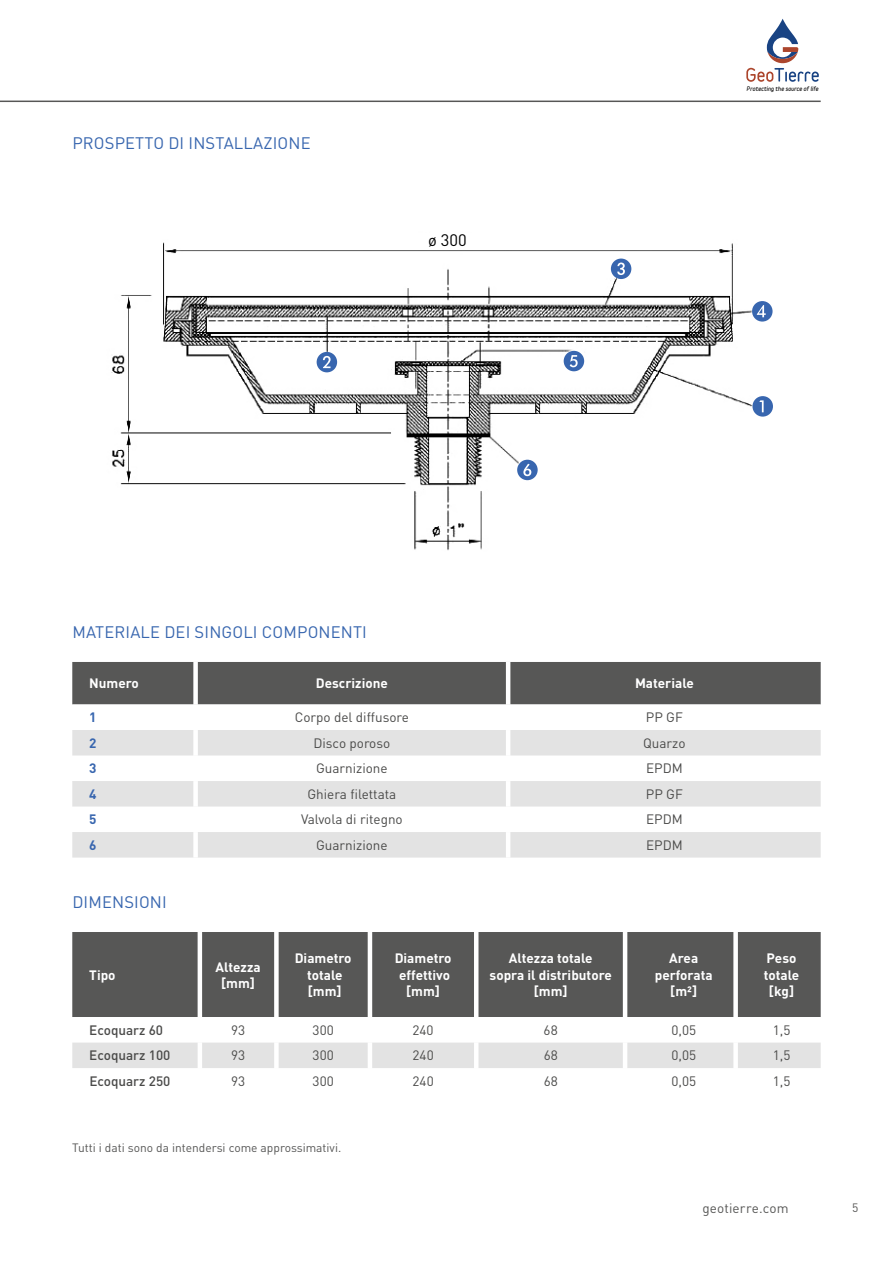
<style>
.page{position:relative;width:893px;height:1263px;background:#fff}
.page>*{position:absolute;margin:0;border:0;box-sizing:border-box;transform-origin:0 0}
.t1{font:16.5px "DIN Pro";letter-spacing:.01em;color:#3866af}
.t2{font:16.5px "DIN Pro";color:#000}
.t3{font:13.5px "DIN Pro";color:#4a4a49}
.t4{font:700 13.5px/16.2px "DIN Pro";color:#fff;text-align:center}
.t5{font:500 13.5px "DIN Pro";color:#4a4a49}
.t6{font:13.5px "DIN Pro";letter-spacing:.01em;color:#575756}
.t7{font:700 13.5px "DIN Pro";color:#3866af}
.t8{font:12px "DIN Pro";color:#575756}
.t9{font:italic 900 5.55px "Variable";color:#000}
</style>
<div class="page">
<hr style="left:0;top:101px;width:821px;height:1px;background:#575756">
<svg style="left:746px;top:19px;width:73px;height:63px"></svg>
<div style="left:72px;top:662px;width:749px;height:42px;background:#575756"></div>
<svg style="left:72px;top:704px;width:749px;height:1px"></svg>
<svg style="left:72px;top:730px;width:749px;height:127px;fill:#e3e3e3"></svg>
<div style="left:193px;top:662px;width:5px;height:42px;background:#fff"></div>
<hr style="left:506px;top:662px;width:4px;height:42px;background:#fff">
<div style="left:193px;top:704px;width:5px;height:26px;background:#fff"></div>
<hr style="left:506px;top:704px;width:4px;height:26px;background:#fff">
<div style="left:193px;top:730px;width:5px;height:25px;background:#fff"></div>
<hr style="left:506px;top:730px;width:4px;height:25px;background:#fff">
<div style="left:193px;top:755px;width:5px;height:26px;background:#fff"></div>
<hr style="left:506px;top:755px;width:4px;height:26px;background:#fff">
<div style="left:193px;top:781px;width:5px;height:25px;background:#fff"></div>
<hr style="left:506px;top:781px;width:4px;height:25px;background:#fff">
<div style="left:193px;top:806px;width:5px;height:26px;background:#fff"></div>
<hr style="left:506px;top:806px;width:4px;height:26px;background:#fff">
<div style="left:193px;top:832px;width:5px;height:25px;background:#fff"></div>
<hr style="left:506px;top:832px;width:4px;height:25px;background:#fff">
<img style="left:111px;top:242px;width:662px;height:308px">
<svg style="left:752px;top:396px;width:21px;height:21px"></svg>
<svg style="left:752px;top:301px;width:20px;height:21px"></svg>
<svg style="left:611px;top:259px;width:20px;height:20px"></svg>
<svg style="left:564px;top:351px;width:20px;height:20px"></svg>
<svg style="left:317px;top:352px;width:20px;height:20px"></svg>
<div style="left:72px;top:932px;width:749px;height:85px;background:#575756"></div>
<div style="left:72px;top:1042px;width:749px;height:26px;background:#e3e3e3"></div>
<hr style="left:198px;top:932px;width:4px;height:85px;background:#fff">
<div style="left:274px;top:932px;width:5px;height:85px;background:#fff"></div>
<hr style="left:368px;top:932px;width:4px;height:85px;background:#fff">
<hr style="left:198px;top:1042px;width:4px;height:26px;background:#fff">
<div style="left:274px;top:1042px;width:5px;height:26px;background:#fff"></div>
<hr style="left:368px;top:1042px;width:4px;height:26px;background:#fff">
<hr style="left:474px;top:932px;width:4px;height:85px;background:#fff">
<hr style="left:623px;top:932px;width:4px;height:85px;background:#fff">
<div style="left:733px;top:932px;width:5px;height:85px;background:#fff"></div>
<hr style="left:474px;top:1042px;width:4px;height:26px;background:#fff">
<hr style="left:623px;top:1042px;width:4px;height:26px;background:#fff">
<div style="left:733px;top:1042px;width:5px;height:26px;background:#fff"></div>
<svg style="left:517px;top:460px;width:21px;height:20px"></svg>
<div style="left:408px;top:233px;width:79px;height:16px;background:#fff"></div>
<p class="t1" style="left:72px;top:131px;width:240px">PROSPETTO DI INSTALLAZIONE</p>
<p class="t2" style="left:428px;top:228px;width:40px">ø 300</p>
<p class="t9" style="left:747px;top:85px;width:73px">Protecting the source of life</p>
<p class="t1" style="left:72px;top:621px;width:296px">MATERIALE DEI SINGOLI COMPONENTI</p>
<p class="t4" style="left:89px;top:675px;width:51px">Numero</p>
<p class="t4" style="left:316px;top:675px;width:74px">Descrizione</p>
<p class="t4" style="left:635px;top:675px;width:60px">Materiale</p>
<p class="t7" style="left:89px;top:708px;width:9px">1</p>
<p class="t3" style="left:295px;top:708px;width:116px">Corpo del diffusore</p>
<p class="t3" style="left:646px;top:708px;width:38px">PP GF</p>
<p class="t7" style="left:89px;top:734px;width:9px">2</p>
<p class="t3" style="left:313px;top:734px;width:78px">Disco poroso</p>
<p class="t3" style="left:643px;top:734px;width:44px">Quarzo</p>
<p class="t7" style="left:89px;top:759px;width:9px">3</p>
<p class="t3" style="left:316px;top:759px;width:73px">Guarnizione</p>
<p class="t3" style="left:646px;top:759px;width:38px">EPDM</p>
<p class="t7" style="left:89px;top:785px;width:9px">4</p>
<p class="t3" style="left:307px;top:785px;width:90px">Ghiera filettata</p>
<p class="t3" style="left:646px;top:785px;width:38px">PP GF</p>
<p class="t7" style="left:89px;top:810px;width:9px">5</p>
<p class="t3" style="left:301px;top:810px;width:103px">Valvola di ritegno</p>
<p class="t3" style="left:646px;top:810px;width:38px">EPDM</p>
<p class="t7" style="left:89px;top:836px;width:9px">6</p>
<p class="t3" style="left:316px;top:836px;width:73px">Guarnizione</p>
<p class="t3" style="left:646px;top:836px;width:38px">EPDM</p>
<p class="t1" style="left:72px;top:891px;width:96px">DIMENSIONI</p>
<p class="t4" style="left:89px;top:966px;width:28px">Tipo</p>
<p class="t4" style="left:216px;top:958px;width:47px">Altezza [mm]</p>
<p class="t4" style="left:295px;top:950px;width:58px">Diametro totale [mm]</p>
<p class="t4" style="left:395px;top:950px;width:58px">Diametro effettivo [mm]</p>
<p class="t4" style="left:490px;top:950px;width:124px">Altezza totale<br>sopra il distributore [mm]</p>
<p class="t4" style="left:655px;top:950px;width:59px">Area perforata [m²]</p>
<p class="t4" style="left:764px;top:950px;width:37px">Peso totale [kg]</p>
<p class="t5" style="left:89px;top:1021px;width:75px">Ecoquarz 60</p>
<p class="t3" style="left:231px;top:1021px;width:16px">93</p>
<p class="t3" style="left:313px;top:1021px;width:23px">300</p>
<p class="t3" style="left:413px;top:1021px;width:23px">240</p>
<p class="t3" style="left:544px;top:1021px;width:16px">68</p>
<p class="t3" style="left:671px;top:1021px;width:26px">0,05</p>
<p class="t3" style="left:773px;top:1021px;width:19px">1,5</p>
<p class="t5" style="left:89px;top:1046px;width:83px">Ecoquarz 100</p>
<p class="t3" style="left:231px;top:1046px;width:16px">93</p>
<p class="t3" style="left:313px;top:1046px;width:23px">300</p>
<p class="t3" style="left:413px;top:1046px;width:23px">240</p>
<p class="t3" style="left:544px;top:1046px;width:16px">68</p>
<p class="t3" style="left:671px;top:1046px;width:26px">0,05</p>
<p class="t3" style="left:773px;top:1046px;width:19px">1,5</p>
<p class="t5" style="left:89px;top:1072px;width:83px">Ecoquarz 250</p>
<p class="t3" style="left:231px;top:1072px;width:16px">93</p>
<p class="t3" style="left:313px;top:1072px;width:23px">300</p>
<p class="t3" style="left:413px;top:1072px;width:23px">240</p>
<p class="t3" style="left:544px;top:1072px;width:16px">68</p>
<p class="t3" style="left:671px;top:1072px;width:26px">0,05</p>
<p class="t3" style="left:773px;top:1072px;width:19px">1,5</p>
<p class="t8" style="left:72px;top:1140px;width:270px">Tutti i dati sono da intendersi come approssimativi.</p>
<p class="t6" style="left:702px;top:1199px;width:88px">geotierre.com</p>
<p class="t8" style="left:852px;top:1200px;width:8px">5</p>
</div>
